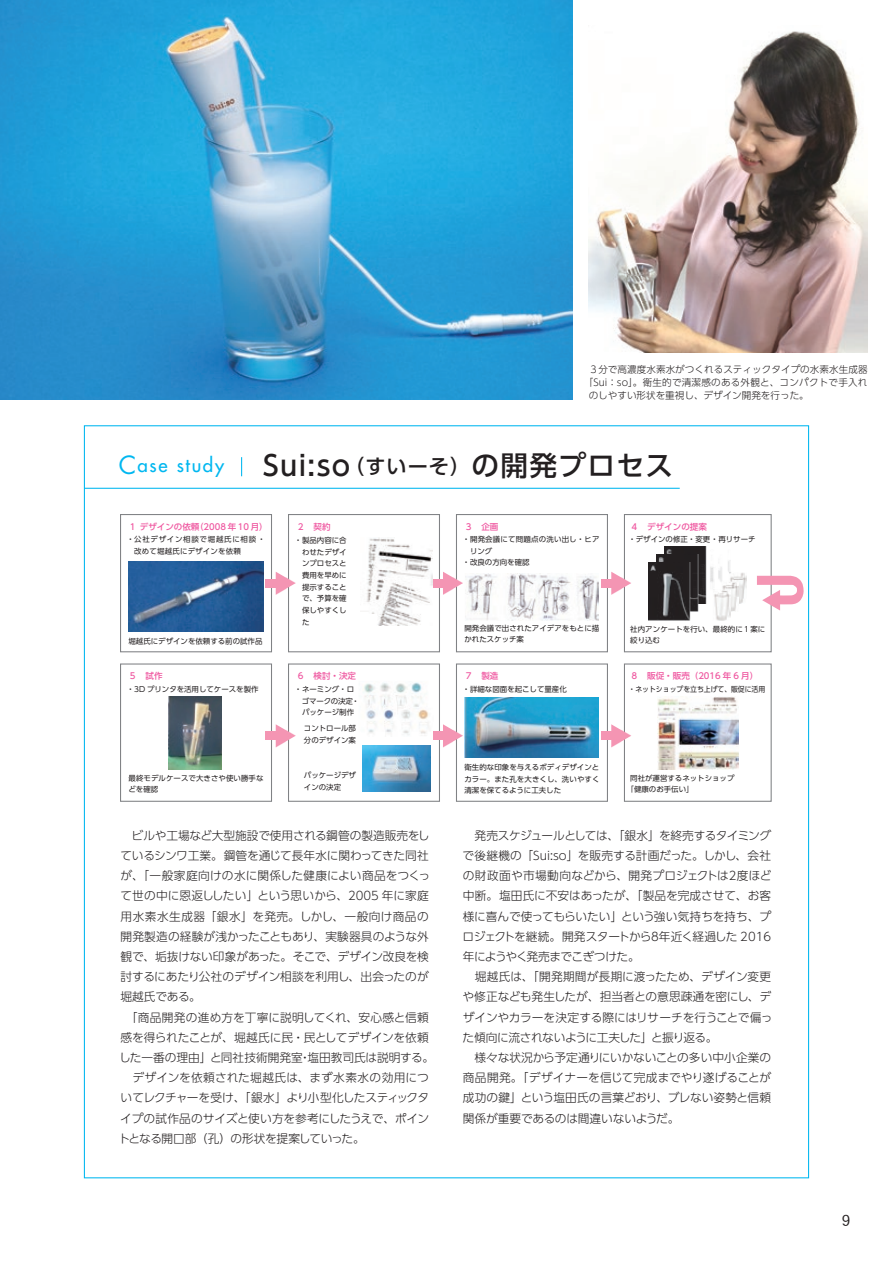
<style>
.page{position:relative;width:893px;height:1263px;background:#fff}
.page>*{position:absolute;margin:0;border:0;box-sizing:border-box;transform-origin:0 0}
.t1{font:500 27.6px "UD Shin Go Pro";letter-spacing:.05em;color:#231f20}
.t2{font:500 18.75px "Futura Std";letter-spacing:.09em;color:#00b7f0}
.t3{font:16.95px "DFHS Gothic Std W3";color:#231f20}
.case_study{font:300 11.7px/20.2px "UD Shin Go Pro";letter-spacing:-.02em;color:#231f20;text-align:justify}
.case_study-2{font:300 11.7px/20.2px "UD Shin Go Pro";color:#231f20}
.t4{font:300 9.6px "UD Shin Go Pro";letter-spacing:.005em;color:#231f20}
.t5{font:300 9.6px "UD Shin Go Pro";letter-spacing:.025em;color:#231f20}
.t6{font:500 8.55px "UD Shin Go Pro";color:#ef59a1}
.t7{font:7.5px/11.7px "UD Shin Go Pro";color:#231f20}
.t8{font:7.5px/11.1px "UD Shin Go Pro";letter-spacing:.1em;color:#231f20}
.t9{font:7.5px/11.1px "UD Shin Go Pro";letter-spacing:.025em;color:#231f20}
.t10{font:7.5px "UD Shin Go Pro";color:#231f20;scale:.92 1}
.s1{font-weight:400;font-size:24.45px}
.s2{font-size:20.25px}
</style>
<div class="page">
<hr style="left:84px;top:488px;width:596px;height:1px;background:#00b7f0">
<svg style="left:241px;top:457px;width:1px;height:19px"></svg>
<img style="left:0;top:0;width:572px;height:400px">
<img style="left:589px;top:31px;width:278px;height:322px">
<div style="left:120px;top:514px;width:152px;height:138px;border:1px solid #808285"></div>
<div style="left:120px;top:663px;width:152px;height:139px;border:1px solid #808285"></div>
<div style="left:288px;top:514px;width:152px;height:138px;border:1px solid #808285"></div>
<div style="left:288px;top:663px;width:152px;height:139px;border:1px solid #808285"></div>
<div style="left:456px;top:514px;width:152px;height:138px;border:1px solid #808285"></div>
<div style="left:456px;top:663px;width:152px;height:139px;border:1px solid #808285"></div>
<div style="left:624px;top:514px;width:148px;height:138px;border:1px solid #808285"></div>
<div style="left:624px;top:663px;width:148px;height:139px;border:1px solid #808285"></div>
<img style="left:129px;top:561px;width:134px;height:70px">
<img style="left:169px;top:696px;width:52px;height:73px">
<img style="left:465px;top:573px;width:134px;height:47px">
<img style="left:464px;top:698px;width:135px;height:59px">
<img style="left:665px;top:547px;width:81px;height:57px">
<img style="left:657px;top:555px;width:81px;height:57px">
<img style="left:649px;top:563px;width:81px;height:57px">
<img style="left:657px;top:697px;width:81px;height:72px">
<img style="left:366px;top:538px;width:66px;height:87px">
<img style="left:364px;top:682px;width:70px;height:53px">
<img style="left:362px;top:745px;width:69px;height:47px">
<div style="left:266px;top:579px;width:15px;height:8px;background:#f495b3"></div>
<svg style="left:276px;top:572px;width:20px;height:23px"></svg>
<div style="left:266px;top:732px;width:15px;height:8px;background:#f495b3"></div>
<svg style="left:276px;top:724px;width:20px;height:23px"></svg>
<div style="left:433px;top:579px;width:15px;height:8px;background:#f495b3"></div>
<svg style="left:443px;top:572px;width:20px;height:23px"></svg>
<div style="left:433px;top:732px;width:15px;height:8px;background:#f495b3"></div>
<svg style="left:443px;top:724px;width:20px;height:23px"></svg>
<div style="left:601px;top:579px;width:16px;height:8px;background:#f495b3"></div>
<svg style="left:611px;top:572px;width:20px;height:23px"></svg>
<div style="left:601px;top:732px;width:16px;height:8px;background:#f495b3"></div>
<svg style="left:611px;top:724px;width:20px;height:23px"></svg>
<svg style="left:757px;top:576px;width:47px;height:34px"></svg>
<p class="t4" style="left:589px;top:362px;width:280px">３分で高濃度水素水がつくれるスティックタイプの水素水生成器</p>
<p class="t5" style="left:584px;top:374px;width:285px">「Sui：so」。衛生的で清潔感のある外観と、コンパクトで手入れ</p>
<p class="t4" style="left:589px;top:387px;width:222px">のしやすい形状を重視し、デザイン開発を行った。</p>
<p class="t2" style="left:119px;top:453px;width:107px"><span class="s1">C</span>ase study</p>
<p class="t1" style="left:263px;top:444px;width:412px">Sui:so<span class="s2">（すいーそ）</span>の開発プロセス</p>
<p class="t6" style="left:129px;top:520px;width:141px">１ デザインの依頼（2008 年 10 月）</p>
<p class="t8" style="left:134px;top:534px;width:133px;text-indent:-8px">・公社デザイン相談で堀越氏に相談・改めて堀越氏にデザインを依頼</p>
<p class="t7" style="left:129px;top:635px;width:135px">堀越氏にデザインを依頼する前の試作品</p>
<p class="t6" style="left:129px;top:669px;width:36px">５　試作</p>
<p class="t7" style="left:127px;top:683px;width:133px">・3D プリンタを活用してケースを製作</p>
<p class="t7" style="left:129px;top:772px;width:136px;line-height:11.1px">最終モデルケースで大きさや使い勝手などを確認</p>
<p class="t6" style="left:296px;top:520px;width:36px">２　契約</p>
<p class="t7" style="left:302px;top:534px;width:46px;text-align:justify;text-indent:-7px">・製品内容に合わせたデザインプロセスと費用を早めに提示することで、予算を確保しやすくした</p>
<p class="t6" style="left:296px;top:669px;width:61px">６　検討・決定</p>
<p class="t7" style="left:302px;top:683px;width:59px;text-indent:-7px">・ネーミング・ロゴマークの決定・パッケージ制作</p>
<p class="t7" style="left:304px;top:722px;width:54px">コントロール部分のデザイン案</p>
<p class="t7" style="left:304px;top:769px;width:54px">パッケージデザインの決定</p>
<p class="case_study" style="left:120px;top:825px;width:311px">　ビルや工場など大型施設で使用される鋼管の製造販売をしているシンワ工業。鋼管を通じて長年水に関わってきた同社が、「一般家庭向けの水に関係した健康によい商品をつくって世の中に恩返ししたい」という思いから、2005 年に家庭用水素水生成器「銀水」を発売。しかし、一般向け商品の開発製造の経験が浅かったこともあり、実験器具のような外観で、垢抜けない印象があった。そこで、デザイン改良を検討するにあたり公社のデザイン相談を利用し、出会ったのが堀越氏である。</p>
<p class="case_study-2" style="left:119px;top:1007px;width:316px">　「商品開発の進め方を丁寧に説明してくれ、安心感と信頼感を得られたことが、堀越氏に民・民としてデザインを依頼した一番の理由」と同社技術開発室・塩田教司氏は説明する。</p>
<p class="case_study" style="left:118px;top:1067px;width:312px">　デザインを依頼された堀越氏は、まず水素水の効用についてレクチャーを受け、「銀水」より小型化したスティックタイプの試作品のサイズと使い方を参考にしたうえで、ポイントとなる開口部（孔）の形状を提案していった。</p>
<p class="t6" style="left:464px;top:520px;width:36px">３　企画</p>
<p class="t9" style="left:470px;top:534px;width:131px;text-indent:-7px">・開発会議にて問題点の洗い出し・ヒアリング</p>
<p class="t7" style="left:463px;top:556px;width:68px">・改良の方向を確認</p>
<p class="t7" style="left:464px;top:622px;width:136px;line-height:11.1px">開発会議で出されたアイデアをもとに描かれたスケッチ案</p>
<p class="t6" style="left:464px;top:669px;width:36px">７　製造</p>
<p class="t7" style="left:463px;top:683px;width:106px">・詳細な図面を起こして量産化</p>
<p class="t7" style="left:464px;top:761px;width:137px;text-align:justify">衛生的な印象を与えるボディデザインとカラー。また孔を大きくし、洗いやすく清潔を保てるように工夫した</p>
<p class="t6" style="left:630px;top:520px;width:78px">４　デザインの提案</p>
<p class="t7" style="left:628px;top:533px;width:129px">・デザインの修正・変更・再リサーチ</p>
<p class="t7" style="left:630px;top:623px;width:137px;line-height:11.1px">社内アンケートを行い、最終的に１案に絞り込む</p>
<p class="t6" style="left:630px;top:669px;width:129px">８　販促・販売（2016 年 6 月）</p>
<p class="t10" style="left:629px;top:683px;width:150px">・ネットショップを立ち上げて、販促に活用</p>
<p class="t7" style="left:630px;top:772px;width:106px">同社が運営するネットショップ</p>
<p class="t7" style="left:627px;top:783px;width:68px">「健康のお手伝い」</p>
<p class="case_study" style="left:462px;top:825px;width:311px">　発売スケジュールとしては、「銀水」を終売するタイミングで後継機の「Sui:so」を販売する計画だった。しかし、会社の財政面や市場動向などから、開発プロジェクトは２度ほど中断。塩田氏に不安はあったが、「製品を完成させて、お客様に喜んで使ってもらいたい」という強い気持ちを持ち、プロジェクトを継続。開発スタートから８年近く経過した 2016年にようやく発売までこぎつけた。</p>
<p class="case_study" style="left:463px;top:966px;width:311px">　堀越氏は、「開発期間が長期に渡ったため、デザイン変更や修正なども発生したが、担当者との意思疎通を密にし、デザインやカラーを決定する際にはリサーチを行うことで偏った傾向に流されないように工夫した」と振り返る。</p>
<p class="case_study" style="left:463px;top:1047px;width:310px">　様々な状況から予定通りにいかないことの多い中小企業の商品開発。「デザイナーを信じて完成までやり遂げることが成功の鍵」という塩田氏の言葉どおり、ブレない姿勢と信頼関係が重要であるのは間違いないようだ。</p>
<h3 class="t3" style="left:842px;top:1210px;width:10px">9</h3>
</div>
